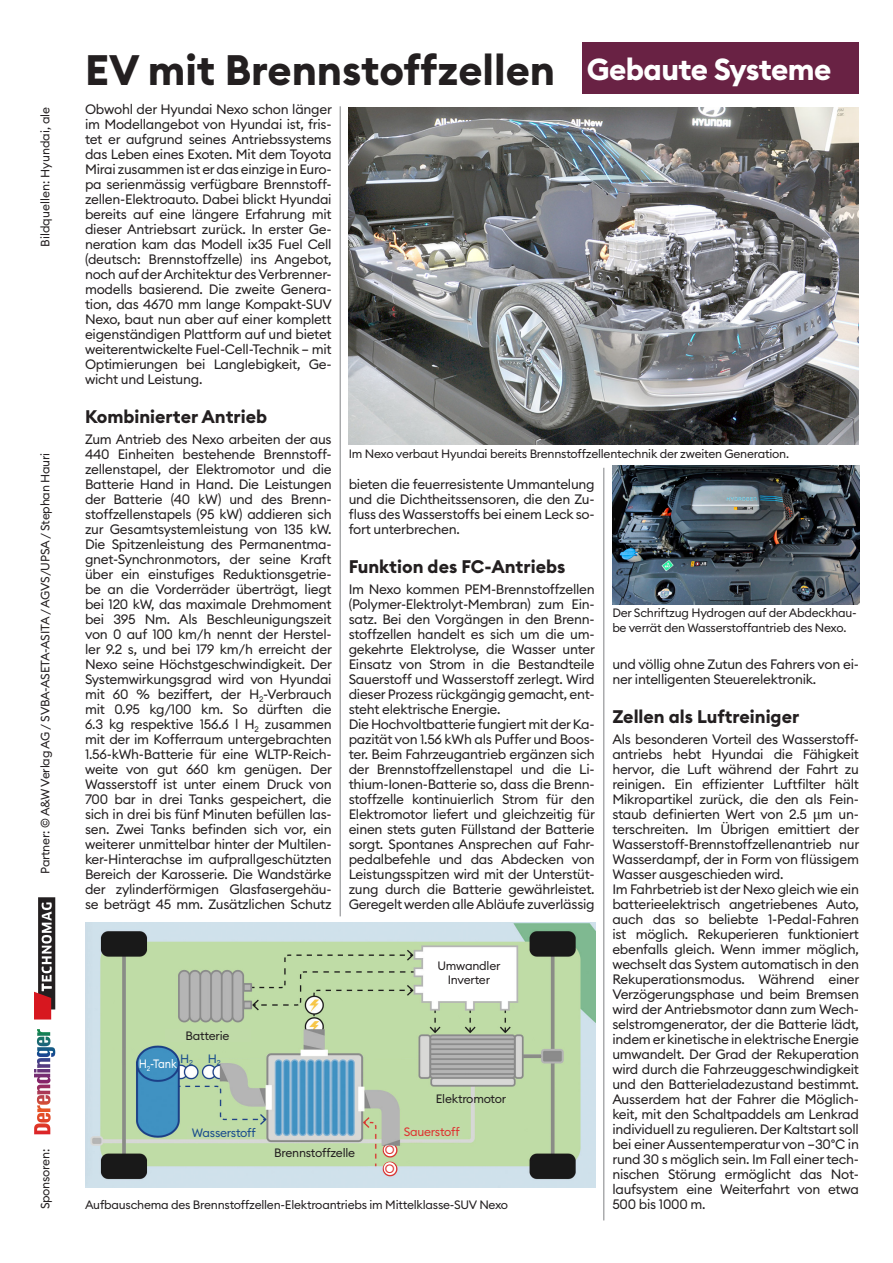
<style>
.page{position:relative;width:893px;height:1263px;background:#fff}
.page>*{position:absolute;margin:0;border:0;box-sizing:border-box;transform-origin:0 0}
.Projektschrift_Übers{font:700 42px "Euclid Circular B";color:#231f20}
.Kapitel-oben_rechts{font:700 30px "Euclid Circular B";letter-spacing:-.02em;color:#fff}
.Projektschrift_Unter{font:700 18px "Euclid Circular B";color:#231f20}
.Text{font:13.5px/15px "Euclid Circular B";letter-spacing:-.02em;color:#231f20;text-align:justify}
.Bildlegende__Bildbes{font:12px/14.4px "Euclid Circular B";letter-spacing:-.02em;color:#231f20}
.Quellen{font:12px "Euclid Circular B";color:#231f20}
.Bildlegende__Bildbes-2{font:12px "Euclid Circular B";letter-spacing:-.025em;color:#194c8d}
.Bildlegende__Bildbes-3{font:12px "Euclid Circular B";letter-spacing:-.02em;color:#de3230}
.Bildlegende__Bildbes-4{font:12px "Euclid Circular B";color:#fff;scale:.9 1}
.s1{font-family:"Cambria";font-size:15px}
</style>
<div class="page">
<hr style="left:603px;top:468px;width:1px;height:752px;background:#808285">
<hr style="left:340px;top:106px;width:1px;height:810px;background:#808285">
<div style="left:38px;top:897px;width:17px;height:112px;background:#231f20"></div>
<svg style="left:34px;top:902px;width:18px;height:117px"></svg>
<svg style="left:37px;top:1029px;width:13px;height:17px"></svg>
<div style="left:583px;top:43px;width:276px;height:51px;background:#692244"></div>
<img style="left:349px;top:108px;width:510px;height:336px">
<img style="left:612px;top:466px;width:247px;height:139px">
<img style="left:85px;top:922px;width:510px;height:265px">
<div style="left:435px;top:957px;width:68px;height:30px;background:#fff"></div>
<div style="left:272px;top:1146px;width:85px;height:13px;background:#c0dba8"></div>
<div style="left:165px;top:1029px;width:85px;height:13px;background:#c0dba8"></div>
<div style="left:188px;top:1126px;width:72px;height:12px;background:#c0dba8"></div>
<div style="left:139px;top:1058px;width:38px;height:11px;background:#4092c2"></div>
<div style="left:402px;top:1125px;width:59px;height:12px;background:#c0dba8"></div>
<div style="left:384px;top:1162px;width:12px;height:12px;background:#fff;border-radius:50%"></div>
<svg style="left:384px;top:1145px;width:12px;height:10px"></svg>
<p class="Quellen" style="left:37px;top:247px;width:142px;rotate:-90deg">Bildquellen: Hyundai, ale</p>
<p class="Bildlegende__Bildbes" style="left:38px;top:874px;width:423px;rotate:-90deg">Partner: © A&amp;W Verlag AG / SVBA-ASETA-ASITA / AGVS/UPSA / Stephan Hauri</p>
<p class="Bildlegende__Bildbes" style="left:38px;top:1209px;width:62px;rotate:-90deg">Sponsoren:</p>
<p class="Projektschrift_Übers" style="left:85px;top:43px;width:472px">EV mit Brennstoffzellen</p>
<p class="Kapitel-oben_rechts" style="left:587px;top:50px;width:246px">Gebaute Systeme</p>
<p class="Text" style="left:85px;top:102px;width:249px">Obwohl der Hyundai Nexo schon länger im Modellangebot von Hyundai ist, fris&shy;tet er aufgrund seines Antriebssystems das Leben eines Exoten. Mit dem Toyota Mirai zusammen ist er das einzige in Euro&shy;pa serienmässig verfügbare Brennstoff&shy;zellen-Elektroauto. Dabei blickt Hyundai bereits auf eine längere Erfahrung mit dieser Antriebsart zurück. In erster Ge&shy;neration kam das Modell ix35 Fuel Cell (deutsch: Brennstoffzelle) ins Angebot, noch auf der Architektur des Verbrenner&shy;modells basierend. Die zweite Genera&shy;tion, das 4670 mm lange Kompakt-SUV Nexo, baut nun aber auf einer komplett eigenstä ndigen Plattform auf und bietet weiterentwickelte Fuel-Cell-Technik – mit Optimierungen bei Langlebigkeit, Ge&shy;wicht und Leistung.</p>
<p class="Projektschrift_Unter" style="left:85px;top:405px;width:184px">Kombinierter Antrieb</p>
<p class="Text" style="left:85px;top:432px;width:248px">Zum Antrieb des Nexo arbeiten der aus 440 Einheiten bestehende Brennstoff&shy;zellenstapel, der Elektromotor und die Batterie Hand in Hand. Die Leistungen der Batterie (40 kW) und des Brenn&shy;stoffzellenstapels (95 kW) addieren sich zur Gesamtsystemleistung von 135 kW.<br>Die Spitzenleistung des Permanentma&shy;gnet-Synchronmotors, der seine Kraft über ein einstufiges Reduktionsgetrie&shy;be an die Vorderräder überträgt, liegt bei 120 kW, das maximale Drehmoment bei 395 Nm. Als Beschleunigungszeit von 0 auf 100 km/h nennt der Herstel&shy;ler 9.2 s, und bei 179 km/h erreicht der Nexo seine Höchstgeschwindigkeit. Der Systemwirkungsgrad wird von Hyundai mit 60 % beziffert, der H<sub>2</sub>-Verbrauch mit 0.95 kg/100 km. So dürften die 6.3 kg respektive 156.6 l H<sub>2</sub> zusammen mit der im Kofferraum untergebrachten 1.56-kWh-Batterie für eine WLTP-Reich&shy;weite von gut 660 km genügen. Der Wasserstoff ist unter einem Druck von 700 bar in drei Tanks gespeichert, die sich in drei bis fü nf Minuten befüllen las&shy;sen. Zwei Tanks befinden sich vor, ein weiterer unmittelbar hinter der Multilen&shy;ker-Hinterachse im aufprallgeschützten Bereich der Karosserie. Die Wandstärke der zylinderförmigen Glasfasergehäu&shy;se beträgt 45 mm. Zusätzlichen Schutz</p>
<p class="Bildlegende__Bildbes" style="left:349px;top:447px;width:442px">Im Nexo verbaut Hyundai bereits Brennstoffzellentechnik der zweiten Generation.</p>
<p class="Text" style="left:349px;top:477px;width:248px">bieten die feuerresistente Ummantelung und die Dichtheitssensoren, die den Zu&shy;fluss des Wasserstoffs bei einem Leck so&shy;fort unterbrechen.</p>
<p class="Projektschrift_Unter" style="left:349px;top:555px;width:218px">Funktion des FC-Antriebs</p>
<p class="Text" style="left:349px;top:582px;width:248px">Im Nexo kommen PEM-Brennstoffzellen (Polymer-Elektrolyt-Membran) zum Ein&shy;satz. Bei den Vorgängen in den Brenn&shy;stoffzellen handelt es sich um die um&shy;gekehrte Elektrolyse, die Wasser unter Einsatz von Strom in die Bestandteile Sauerstoff und Wasserstoff zerlegt. Wird dieser Prozess rückgängig gemacht, ent&shy;steht elektrische Energie.</p>
<p class="Text" style="left:349px;top:717px;width:248px">Die Hochvoltbatterie fungiert mit der Ka&shy;pazität von 1.56 kWh als Puffer und Boos&shy;ter. Beim Fahrzeugantrieb ergänzen sich der Brennstoffzellenstapel und die Li&shy;thium-Ionen-Batterie so, dass die Brenn&shy;stoffzelle kontinuierlich Strom für den Elektromotor liefert und gleichzeitig für einen stets guten Füllstand der Batterie sorgt. Spontanes Ansprechen auf Fahr&shy;pedalbefehle und das Abdecken von Leistungsspitzen wird mit der Unterstüt&shy;zung durch die Batterie gewährleistet.<br>Geregelt werden alle Abläufe zuverlässig</p>
<p class="Bildlegende__Bildbes" style="left:612px;top:606px;width:246px">Der Schriftzug Hydrogen auf der Abdeckhau&shy;be verrät den Wasserstoffantrieb des Nexo.</p>
<p class="Text" style="left:612px;top:657px;width:248px">und völlig ohne Zutun des Fahrers von ei&shy;ner intelligenten Steuerelektronik.</p>
<p class="Projektschrift_Unter" style="left:612px;top:705px;width:189px">Zellen als Luftreiniger</p>
<p class="Text" style="left:612px;top:732px;width:248px">Als besonderen Vorteil des Wasserstoff&shy;antriebs hebt Hyundai die Fä higkeit hervor, die Luft wä hrend der Fahrt zu reinigen. Ein effizienter Luftfilter hält Mikropartikel zurück, die den als Fein&shy;staub definierten Wert von 2.5 <span class="s1">μ</span>m un&shy;terschreiten. Im Übrigen emittiert der Wasserstoff-Brennstoffzellenantrieb nur Wasserdampf, der in Form von flüssigem Wasser ausgeschieden wird.</p>
<p class="Text" style="left:612px;top:882px;width:248px">Im Fahrbetrieb ist der Nexo gleich wie ein batterieelektrisch angetriebenes Auto, auch das so beliebte 1-Pedal-Fahren ist möglich. Rekuperieren funktioniert ebenfalls gleich. Wenn immer möglich, wechselt das System automatisch in den Rekuperationsmodus. Während einer Verzögerungsphase und beim Bremsen wird der Antriebsmotor dann zum Wech&shy;selstromgenerator, der die Batterie lädt, indem er kinetische in elektrische Energie umwandelt. Der Grad der Rekuperation wird durch die Fahrzeuggeschwindigkeit und den Batterieladezustand bestimmt.<br>Ausserdem hat der Fahrer die Möglich&shy;keit, mit den Schaltpaddels am Lenkrad individuell zu regulieren. Der Kaltstart soll bei einer Aussentemperatur von –30°C in rund 30 s möglich sein. Im Fall einer tech&shy;nischen Störung ermöglicht das Not&shy;laufsystem eine Weiterfahrt von etwa 500 bis 1000 m.</p>
<p class="Bildlegende__Bildbes" style="left:437px;top:958px;width:64px">Umwandler</p>
<p class="Bildlegende__Bildbes" style="left:448px;top:973px;width:44px">Inverter</p>
<p class="Bildlegende__Bildbes" style="left:186px;top:1029px;width:45px">Batterie</p>
<p class="Bildlegende__Bildbes-4" style="left:139px;top:1056px;width:44px">H<sub>2</sub>-Tank</p>
<p class="Bildlegende__Bildbes-2" style="left:180px;top:1051px;width:14px">H<sub>2</sub></p>
<p class="Bildlegende__Bildbes-2" style="left:208px;top:1051px;width:14px">H<sub>2</sub></p>
<p class="Bildlegende__Bildbes" style="left:436px;top:1091px;width:72px">Elektromotor</p>
<p class="Bildlegende__Bildbes-3" style="left:404px;top:1124px;width:58px">Sauerstoff</p>
<p class="Bildlegende__Bildbes-2" style="left:192px;top:1125px;width:66px">Wasserstoff</p>
<p class="Bildlegende__Bildbes-3" style="left:385px;top:1142px;width:11px">O</p>
<p class="Bildlegende__Bildbes-3" style="left:385px;top:1160px;width:11px">O</p>
<p class="Bildlegende__Bildbes" style="left:274px;top:1146px;width:82px">Brennstoffzelle</p>
<p class="Bildlegende__Bildbes" style="left:85px;top:1197px;width:425px">Aufbauschema des Brennstoffzellen-Elektroantriebs im Mittelklasse-SUV Nexo</p>
</div>
